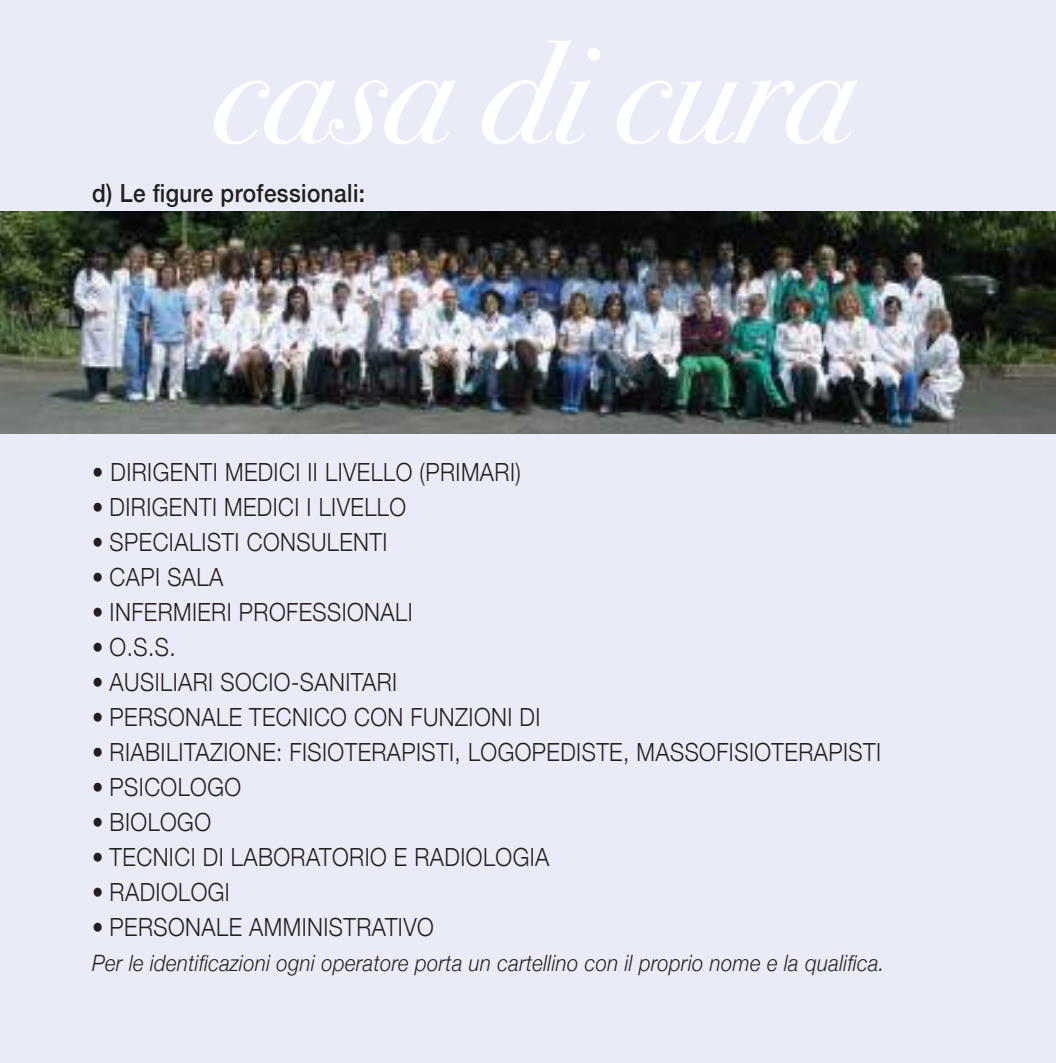
<style>
.page{position:relative;width:1056px;height:1063px;background:#e9ecf7}
.page>*{position:absolute;margin:0;border:0;box-sizing:border-box;transform-origin:0 0}
.t1{font:italic 144px "Bodoni Svty Two ITCTT";color:#fff}
.t2{font:300 25px "Helvetica Neue";letter-spacing:.02em;color:#241f1f;scale:.9 1}
.t3{font:500 25px "Helvetica Neue";letter-spacing:.02em;color:#241f1f;scale:.9 1}
.t4{font:italic 300 22.5px "Helvetica Neue";letter-spacing:.02em;color:#241f1f;scale:.9 1}
.s1{font-style:italic}
</style>
<div class="page">
<img style="left:0;top:211px;width:1056px;height:223px">
<h1 class="t1" style="left:212px;top:-32px;width:645px">casa di cura</h1>
<p class="t3" style="left:92px;top:173px;width:305px">d) Le figure professionali:</p>
<p class="t2" style="left:92px;top:452px;width:478px">• DIRIGENTI MEDICI II LIVELLO (PRIMARI)</p>
<p class="t2" style="left:92px;top:487px;width:350px"><span class="s1">•</span> DIRIGENTI MEDICI I LIVELLO</p>
<p class="t2" style="left:92px;top:522px;width:330px"><span class="s1">•</span> SPECIALISTI CONSULENTI</p>
<p class="t2" style="left:92px;top:557px;width:147px"><span class="s1">•</span> CAPI SALA</p>
<p class="t2" style="left:92px;top:592px;width:358px"><span class="s1">•</span> INFERMIERI PROFESSIONALI</p>
<p class="t2" style="left:92px;top:627px;width:94px"><span class="s1">•</span> O.S.S.</p>
<p class="t2" style="left:92px;top:662px;width:341px"><span class="s1">•</span> AUSILIARI SOCIO-SANITARI</p>
<p class="t2" style="left:92px;top:697px;width:500px"><span class="s1">•</span> PERSONALE TECNICO CON FUNZIONI DI</p>
<p class="t2" style="left:92px;top:732px;width:878px"><span class="s1">•</span> RIABILITAZIONE: FISIOTERAPISTI, LOGOPEDISTE, MASSOFISIOTERAPISTI</p>
<p class="t2" style="left:92px;top:767px;width:167px"><span class="s1">•</span> PSICOLOGO</p>
<p class="t2" style="left:92px;top:802px;width:134px"><span class="s1">•</span> BIOLOGO</p>
<p class="t2" style="left:92px;top:837px;width:510px"><span class="s1">•</span> TECNICI DI LABORATORIO E RADIOLOGIA</p>
<p class="t2" style="left:92px;top:872px;width:155px"><span class="s1">•</span> RADIOLOGI</p>
<p class="t2" style="left:92px;top:907px;width:381px"><span class="s1">•</span> PERSONALE AMMINISTRATIVO</p>
<p class="t4" style="left:92px;top:945px;width:882px">Per le identificazioni ogni operatore porta un cartellino con il proprio nome e la qualifica.</p>
</div>
